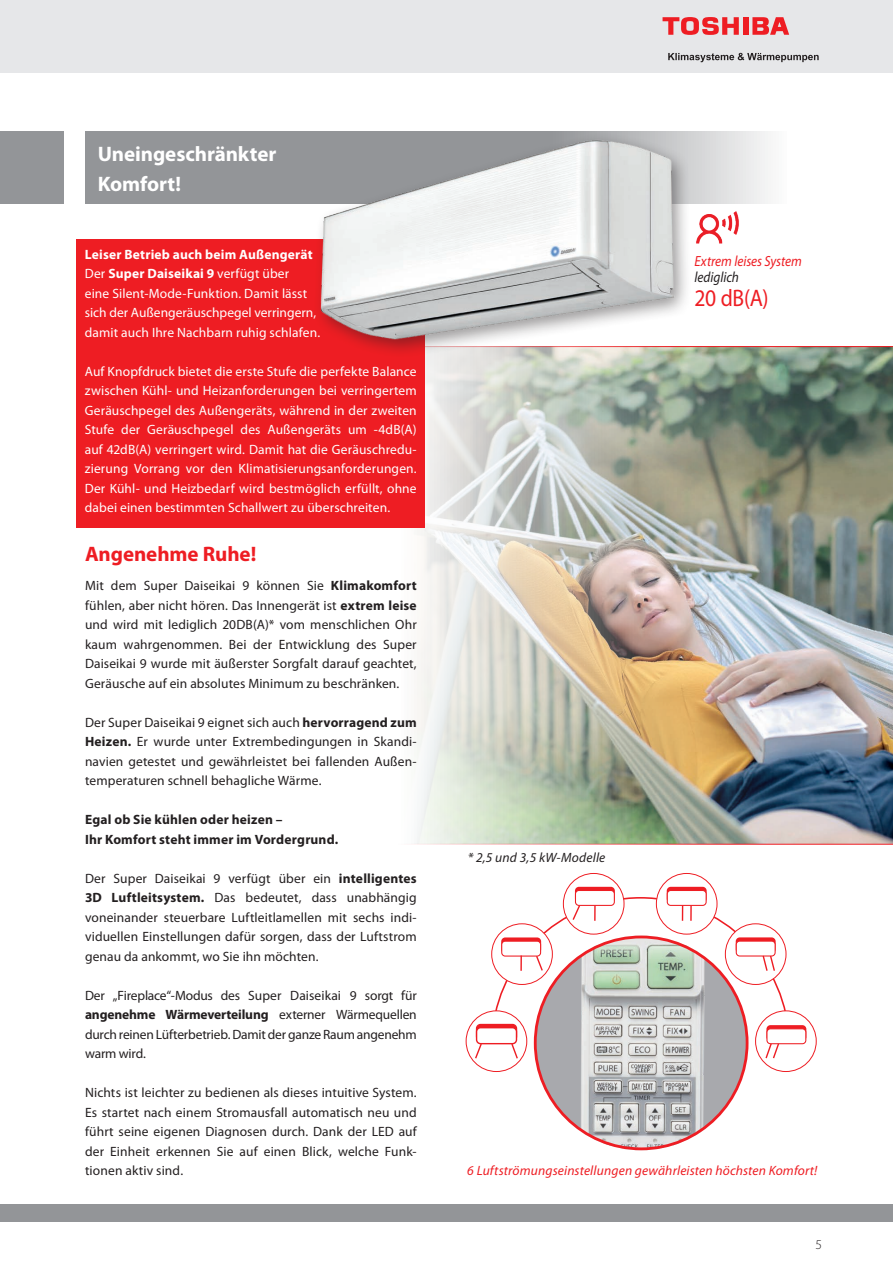
<style>
.page{position:relative;width:893px;height:1263px;background:#fff}
.page>*{position:absolute;margin:0;border:0;box-sizing:border-box;transform-origin:0 0}
.t1{font:24px "Myriad Pro";color:#ee1d23;scale:.9 1}
.t2{font:700 21px/29.7px "Myriad Pro";letter-spacing:-.005em;color:#fff}
.t3{font:700 21px "Myriad Pro";letter-spacing:-.005em;color:#ee1d23}
.t4{font:italic 14.7px "Myriad Pro";letter-spacing:-.005em;color:#ee1d23;scale:.9 1}
.t5{font:italic 14.7px "Myriad Pro";color:#231f20;scale:.9 1}
.t6{font:13.5px/19.5px "Myriad Pro";letter-spacing:.005em;color:#231f20;text-align:justify}
.t7{font:13.5px/19.5px "Myriad Pro";letter-spacing:.005em;color:#fff}
.t8{font:700 13.5px/19.5px "Myriad Pro";letter-spacing:.015em;color:#231f20}
.t9{font:italic 13.5px "Myriad Pro";letter-spacing:.01em;color:#ee1d23}
.t10{font:italic 13.5px "Myriad Pro";letter-spacing:.015em;color:#231f20}
.t11{font:300 13.5px "Myriad Pro";color:#231f20}
.s1{font-weight:700}
</style>
<div class="page">
<img style="left:195px;top:347px;width:698px;height:497px">
<img style="left:534px;top:935px;width:214px;height:215px;border-radius:107px">
<svg style="left:563px;top:873px;width:61px;height:61px"></svg>
<div style="left:575px;top:887px;width:40px;height:16px;background:#ee1d23;border-radius:4px"></div>
<div style="left:575px;top:890px;width:39px;height:15px;background:#fff;border-radius:3px"></div>
<div style="left:575px;top:890px;width:40px;height:16px;border:1px solid #ee1d23;border-radius:3px"></div>
<svg style="left:656px;top:873px;width:61px;height:61px"></svg>
<div style="left:667px;top:887px;width:40px;height:16px;background:#ee1d23;border-radius:4px"></div>
<div style="left:667px;top:890px;width:39px;height:15px;background:#fff;border-radius:3px"></div>
<div style="left:667px;top:890px;width:40px;height:16px;border:1px solid #ee1d23;border-radius:3px"></div>
<div style="left:766px;top:1025px;width:40px;height:16px;background:#ee1d23;border-radius:4px"></div>
<div style="left:767px;top:1029px;width:39px;height:15px;background:#fff;border-radius:3px"></div>
<div style="left:766px;top:1028px;width:40px;height:16px;border:1px solid #ee1d23;border-radius:3px"></div>
<div style="left:477px;top:1024px;width:39px;height:16px;background:#ee1d23;border-radius:4px"></div>
<div style="left:476px;top:1024px;width:41px;height:17px;border:1px solid #ee1d23;border-radius:4px"></div>
<div style="left:477px;top:1028px;width:39px;height:16px;background:#fff;border-radius:4px"></div>
<div style="left:476px;top:1027px;width:41px;height:17px;border:1px solid #ee1d23;border-radius:4px"></div>
<svg style="left:475px;top:1042px;width:8px;height:17px"></svg>
<svg style="left:491px;top:896px;width:299px;height:164px"></svg>
<img style="left:708px;top:211px;width:31px;height:33px">
<svg style="left:85px;top:132px;width:683px;height:72px;background:#a8aaac"></svg>
<div style="left:0;top:132px;width:64px;height:72px;background:#939598"></div>
<hr style="left:85px;top:346px;width:808px;height:1px;background:#ee1d23">
<hr style="left:85px;top:844px;width:808px;height:1px;background:#ee1d23">
<div style="left:77px;top:239px;width:348px;height:288px;background:#ee1d23"></div>
<img style="left:258px;top:131px;width:450px;height:230px">
<div style="left:0;top:0;width:893px;height:72px;background:#e6e7e9"></div>
<div style="left:0;top:1204px;width:893px;height:17px;background:#939598"></div>
<svg style="left:662px;top:17px;width:77px;height:18px"></svg>
<div style="left:743px;top:17px;width:5px;height:18px;background:#ee1d23"></div>
<svg style="left:752px;top:17px;width:37px;height:18px"></svg>
<svg style="left:668px;top:53px;width:151px;height:9px"></svg>
<h2 class="t2" style="left:98px;top:138px;width:180px">Uneingeschränkter<br>Komfort!</h2>
<p class="t7" style="left:85px;top:244px;width:237px"><span class="s1">Leiser Betrieb auch beim Außengerät </span>Der <span class="s1">Super Daiseikai 9</span> verfügt über<br>eine Silent-Mode-Funktion. Damit lässt sich der Außengeräuschpegel verringern, damit auch Ihre Nachbarn ruhig schlafen.</p>
<p class="t7" style="left:85px;top:361px;width:333px;text-align:justify">Auf Knopfdruck bietet die erste Stufe die perfekte Balance zwischen Kühl- und Heizanforderungen bei verringertem Geräuschpegel des Außengeräts, während in der zweiten Stufe der Geräuschpegel des Außengeräts um -4dB(A) auf 42dB(A) verringert wird. Damit hat die Geräuschredu&shy;zierung Vorrang vor den Klimatisierungsanforderungen.<br>Der Kühl- und Heizbedarf wird bestmöglich erfüllt, ohne dabei einen bestimmten Schallwert zu überschreiten.</p>
<h2 class="t3" style="left:85px;top:540px;width:173px">Angenehme Ruhe!</h2>
<p class="t6" style="left:85px;top:576px;width:333px">Mit dem Super Daiseikai 9 können Sie <span class="s1">Klimakomfort </span>fühlen, aber nicht hören. Das Innengerät ist <span class="s1">extrem leise </span>und wird mit lediglich 20DB(A)* vom menschlichen Ohr kaum wahrgenommen. Bei der Entwicklung des Super Daiseikai 9 wurde mit äußerster Sorgfalt darauf geachtet, Geräusche auf ein absolutes Minimum zu beschränken.</p>
<p class="t6" style="left:85px;top:712px;width:333px">Der Super Daiseikai 9 eignet sich auch <span class="s1">hervorragend zum Heizen.</span> Er wurde unter Extrembedingungen in Skandi&shy;navien getestet und gewährleistet bei fallenden Außen&shy;temperaturen schnell behagliche Wärme.</p>
<p class="t8" style="left:85px;top:809px;width:255px">Egal ob Sie kühlen oder heizen –<br>Ihr Komfort steht immer im Vordergrund.</p>
<p class="t6" style="left:85px;top:868px;width:333px">Der Super Daiseikai 9 verfügt über ein <span class="s1">intelligentes 3D Luftleitsystem.</span> Das bedeutet, dass unabhängig voneinander steuerbare Luftleitlamellen mit sechs indi&shy;viduellen Einstellungen dafür sorgen, dass der Luftstrom genau da ankommt, wo Sie ihn möchten.</p>
<p class="t6" style="left:85px;top:985px;width:333px">Der „Fireplace“-Modus des Super Daiseikai 9 sorgt für <span class="s1">angenehme Wärmeverteilung</span> externer Wärmequellen durch reinen Lüfterbetrieb. Damit der ganze Raum angenehm warm wird.</p>
<p class="t6" style="left:85px;top:1083px;width:333px">Nichts ist leichter zu bedienen als dieses intuitive System.<br>Es startet nach einem Stromausfall automatisch neu und führt seine eigenen Diagnosen durch. Dank der LED auf der Einheit erkennen Sie auf einen Blick, welche Funk&shy;tionen aktiv sind.</p>
<p class="t4" style="left:694px;top:252px;width:121px">Extrem leises System</p>
<p class="t5" style="left:694px;top:268px;width:51px">lediglich</p>
<h1 class="t1" style="left:694px;top:284px;width:84px">20 dB(A)</h1>
<p class="t10" style="left:468px;top:849px;width:139px">* 2,5 und 3,5 kW-Modelle</p>
<p class="t9" style="left:467px;top:1162px;width:352px">6 Luftströmungseinstellungen gewährleisten höchsten Komfort!</p>
<p class="t11" style="left:815px;top:1236px;width:8px">5</p>
</div>
